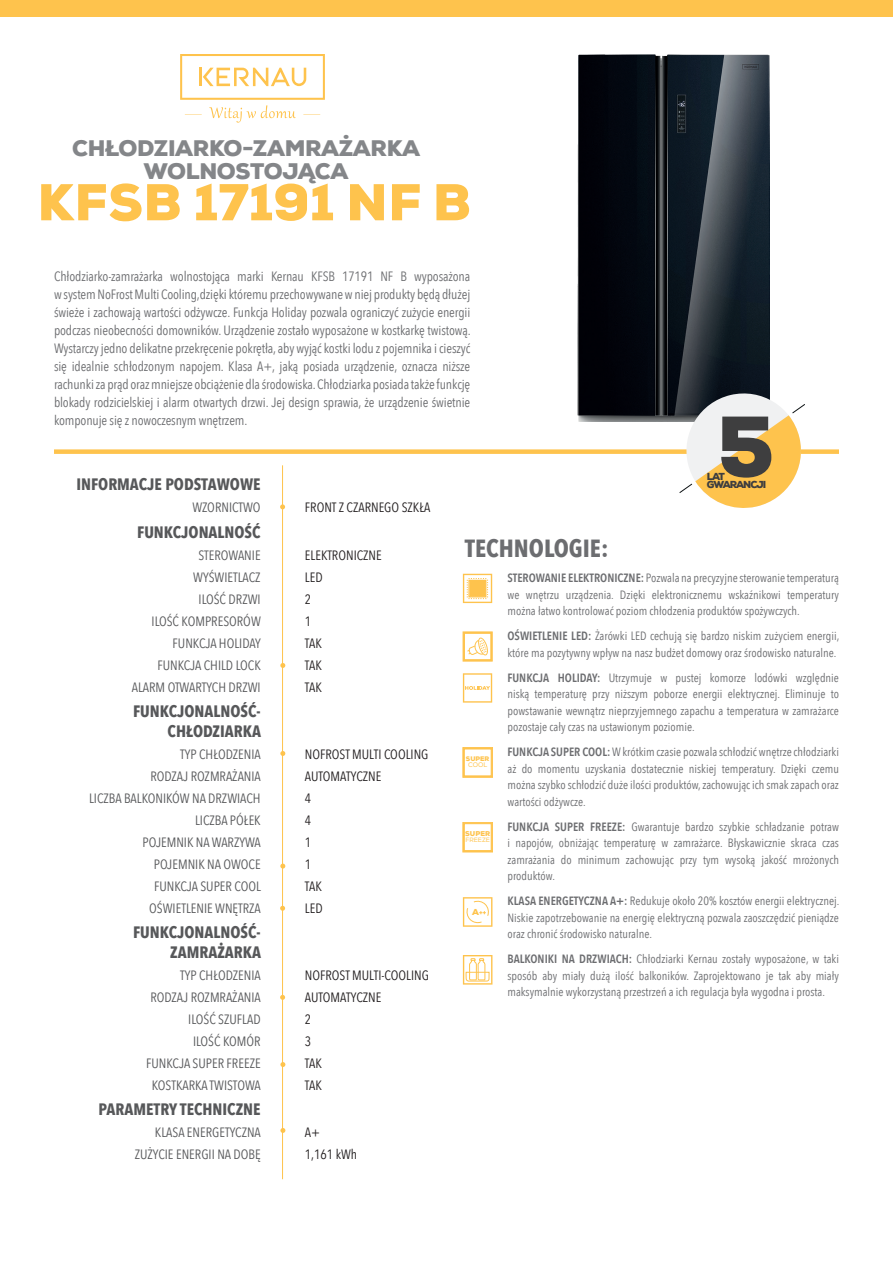
<style>
.page{position:relative;width:893px;height:1263px;background:#fff}
.page>*{position:absolute;margin:0;border:0;box-sizing:border-box;transform-origin:0 0}
.t1{font:900 86.25px "Nexa";color:#3e3e3f}
.t2{font:900 51.6px "Nexa";letter-spacing:.005em;color:#fec34d}
.t3{font:700 24.75px "Avenir Next Condensed";color:#6c6d70}
.t4{font:900 22.5px/22.5px "Nexa";letter-spacing:-.015em;color:#848689;text-align:center}
.t5{font:700 16.5px/19.8px "Avenir Next Condensed";color:#57585a;text-align:right}
.t6{font:13.5px/18px "Avenir Next Condensed";letter-spacing:-.01em;color:#6c6d70;text-align:justify}
.t7{font:13.5px "Avenir Next Condensed";color:#57585a}
.t8{font:13.5px "Avenir Next Condensed";color:#231f20}
.t9{font:12px/16.5px "Avenir Next Condensed";color:#6c6d70;text-align:justify}
.t10{font:900 10.2px/8.2px "Nexa";letter-spacing:-.1em;color:#3e3e3f}
.t11{font:900 8.7px "Nexa";color:#fec34d}
.t12{font:900 6.9px "Nexa";color:#fec34d}
.t13{font:900 6.6px "Nexa";color:#fec34d}
.t14{font:6.6px "Nexa";color:#fec34d}
.t15{font:6.3px "Nexa";color:#fec34d}
.s1{font-weight:600}
</style>
<div class="page">
<div style="left:0;top:0;width:893px;height:16px;background:#fec34d"></div>
<svg style="left:280px;top:504px;width:5px;height:5px"></svg>
<hr style="left:282px;top:465px;width:1px;height:714px;background:#fec34d">
<svg style="left:280px;top:663px;width:5px;height:5px"></svg>
<svg style="left:280px;top:995px;width:5px;height:5px"></svg>
<svg style="left:280px;top:1062px;width:5px;height:5px"></svg>
<svg style="left:463px;top:897px;width:29px;height:30px"></svg>
<svg style="left:463px;top:955px;width:29px;height:30px"></svg>
<svg style="left:280px;top:751px;width:5px;height:5px"></svg>
<svg style="left:280px;top:864px;width:5px;height:4px"></svg>
<svg style="left:280px;top:906px;width:5px;height:5px"></svg>
<svg style="left:280px;top:1128px;width:5px;height:5px"></svg>
<img style="left:577px;top:54px;width:192px;height:367px">
<div style="left:54px;top:449px;width:785px;height:5px;background:#fec34d"></div>
<svg style="left:680px;top:393px;width:125px;height:115px"></svg>
<svg style="left:463px;top:574px;width:29px;height:29px"></svg>
<div style="left:470px;top:581px;width:14px;height:14px;background:#fec34d"></div>
<svg style="left:463px;top:631px;width:30px;height:30px"></svg>
<svg style="left:463px;top:747px;width:30px;height:30px"></svg>
<svg style="left:463px;top:822px;width:30px;height:30px"></svg>
<svg style="left:463px;top:673px;width:29px;height:30px"></svg>
<svg style="left:180px;top:54px;width:145px;height:69px"></svg>
<h3 class="t4" style="left:72px;top:137px;width:350px">CHŁODZIARKO-ZAMRAŻARKA<br>WOLNOSTOJĄCA</h3>
<h2 class="t2" style="left:38px;top:169px;width:435px">KFSB 17191 NF B</h2>
<p class="t6" style="left:54px;top:267px;width:418px">Chłodziarko-zamrażarka wolnostojąca marki Kernau KFSB 17191 NF B wyposażona w system NoFrost Multi Cooling,dzięki któremu przechowywane w niej produkty będą dłużej świeże i zachowają wartości odżywcze. Funkcja Holiday pozwala ograniczyć zużycie energii podczas nieobecności domowników. Urządzenie zostało wyposażone w kostkarkę twistową.<br>Wystarczy jedno delikatne przekręcenie pokrętła, aby wyjąć kostki lodu z pojemnika i cieszyć się idealnie schłodzonym napojem. Klasa A+, jaką posiada urządzenie, oznacza niższe rachunki za prąd oraz mniejsze obciążenie dla środowiska. Chłodziarka posiada także funkcję blokady rodzicielskiej i alarm otwartych drzwi. Jej design sprawia, że urządzenie świetnie komponuje się z nowoczesnym wnętrzem.</p>
<h1 class="t1" style="left:717px;top:391px;width:59px">5</h1>
<p class="t10" style="left:707px;top:472px;width:61px;text-indent:12px">T<br>GWARANCJI</p>
<p class="t10" style="left:707px;top:472px;width:15px">LA</p>
<h3 class="t5" style="left:76px;top:474px;width:186px">INFORMACJE PODSTAWOWE</h3>
<p class="t7" style="left:192px;top:495px;width:70px">WZORNICTWO</p>
<p class="t8" style="left:305px;top:495px;width:127px">FRONT Z CZARNEGO SZKŁA</p>
<h3 class="t5" style="left:137px;top:522px;width:125px">FUNKCJONALNOŚĆ</h3>
<p class="t7" style="left:198px;top:544px;width:64px">STEROWANIE</p>
<p class="t8" style="left:305px;top:544px;width:78px">ELEKTRONICZNE</p>
<p class="t7" style="left:193px;top:566px;width:69px">WYŚWIETLACZ</p>
<p class="t8" style="left:305px;top:566px;width:19px">LED</p>
<p class="t7" style="left:199px;top:588px;width:64px">ILOŚĆ DRZWI</p>
<p class="t8" style="left:305px;top:588px;width:8px">2</p>
<p class="t7" style="left:152px;top:610px;width:111px">ILOŚĆ KOMPRESORÓW</p>
<p class="t8" style="left:305px;top:610px;width:8px">1</p>
<p class="t7" style="left:173px;top:632px;width:90px">FUNKCJA HOLIDAY</p>
<p class="t8" style="left:305px;top:632px;width:19px">TAK</p>
<p class="t7" style="left:157px;top:654px;width:105px">FUNKCJA CHILD LOCK</p>
<p class="t8" style="left:305px;top:654px;width:19px">TAK</p>
<p class="t7" style="left:132px;top:676px;width:130px">ALARM OTWARTYCH DRZWI</p>
<p class="t8" style="left:305px;top:676px;width:19px">TAK</p>
<h3 class="t5" style="left:133px;top:701px;width:129px">FUNKCJONALNOŚĆ-<br>CHŁODZIARKA</h3>
<p class="t7" style="left:180px;top:743px;width:82px">TYP CHŁODZENIA</p>
<p class="t8" style="left:305px;top:743px;width:125px">NOFROST MULTI COOLING</p>
<p class="t7" style="left:150px;top:765px;width:112px">RODZAJ ROZMRAŻANIA</p>
<p class="t8" style="left:305px;top:765px;width:78px">AUTOMATYCZNE</p>
<p class="t7" style="left:89px;top:787px;width:173px">LICZBA BALKONIKÓW NA DRZWIACH</p>
<p class="t8" style="left:305px;top:787px;width:8px">4</p>
<p class="t7" style="left:195px;top:809px;width:67px">LICZBA PÓŁEK</p>
<p class="t8" style="left:305px;top:809px;width:8px">4</p>
<p class="t7" style="left:143px;top:831px;width:120px">POJEMNIK NA WARZYWA</p>
<p class="t8" style="left:305px;top:831px;width:8px">1</p>
<p class="t7" style="left:154px;top:853px;width:108px">POJEMNIK NA OWOCE</p>
<p class="t8" style="left:305px;top:853px;width:8px">1</p>
<p class="t7" style="left:154px;top:875px;width:108px">FUNKCJA SUPER COOL</p>
<p class="t8" style="left:305px;top:875px;width:19px">TAK</p>
<p class="t7" style="left:149px;top:897px;width:113px">OŚWIETLENIE WNĘTRZA</p>
<p class="t8" style="left:305px;top:897px;width:19px">LED</p>
<h3 class="t5" style="left:133px;top:922px;width:129px">FUNKCJONALNOŚĆ-<br>ZAMRAŻARKA</h3>
<p class="t7" style="left:180px;top:964px;width:82px">TYP CHŁODZENIA</p>
<p class="t8" style="left:305px;top:964px;width:126px">NOFROST MULTI-COOLING</p>
<p class="t7" style="left:150px;top:986px;width:112px">RODZAJ ROZMRAŻANIA</p>
<p class="t8" style="left:305px;top:986px;width:78px">AUTOMATYCZNE</p>
<p class="t7" style="left:188px;top:1008px;width:74px">ILOŚĆ SZUFLAD</p>
<p class="t8" style="left:305px;top:1008px;width:8px">2</p>
<p class="t7" style="left:193px;top:1030px;width:69px">ILOŚĆ KOMÓR</p>
<p class="t8" style="left:305px;top:1030px;width:8px">3</p>
<p class="t7" style="left:146px;top:1052px;width:116px">FUNKCJA SUPER FREEZE</p>
<p class="t8" style="left:305px;top:1052px;width:19px">TAK</p>
<p class="t7" style="left:152px;top:1074px;width:111px">KOSTKARKA TWISTOWA</p>
<p class="t8" style="left:305px;top:1074px;width:19px">TAK</p>
<h3 class="t5" style="left:99px;top:1099px;width:164px">PARAMETRY TECHNICZNE</h3>
<p class="t7" style="left:155px;top:1121px;width:107px">KLASA ENERGETYCZNA</p>
<p class="t8" style="left:305px;top:1121px;width:17px">A+</p>
<p class="t7" style="left:135px;top:1143px;width:127px">ZUŻYCIE ENERGII NA DOBĘ</p>
<p class="t8" style="left:305px;top:1143px;width:54px">1,161 kWh</p>
<h3 class="t3" style="left:465px;top:533px;width:145px">TECHNOLOGIE:</h3>
<p class="t9" style="left:507px;top:569px;width:333px"><span class="s1">STEROWANIE ELEKTRONICZNE:</span> Pozwala na precyzyjne sterowanie temperaturą we wnętrzu urządzenia. Dzięki elektronicznemu wskaźnikowi temperatury można łatwo kontrolować poziom chłodzenia produktów spożywczych.</p>
<p class="t9" style="left:507px;top:627px;width:333px"><span class="s1">OŚWIETLENIE LED:</span> Żarówki LED cechują się bardzo niskim zużyciem energii, które ma pozytywny wpływ na nasz budżet domowy oraz środowisko naturalne.</p>
<p class="t9" style="left:507px;top:669px;width:333px"><span class="s1">FUNKCJA HOLIDAY:</span> Utrzymuje w pustej komorze lodówki względnie niską temperaturę przy niższym poborze energii elektrycznej. Eliminuje to powstawanie wewnątrz nieprzyjemnego zapachu a temperatura w zamrażarce pozostaje cały czas na ustawionym poziomie.</p>
<p class="t9" style="left:507px;top:743px;width:333px"><span class="s1">FUNKCJA SUPER COOL:</span> W krótkim czasie pozwala schłodzić wnętrze chłodziarki aż do momentu uzyskania dostatecznie niskiej temperatury. Dzięki czemu można szybko schłodzić duże ilości produktów, zachowując ich smak zapach oraz wartości odżywcze.</p>
<p class="t9" style="left:507px;top:818px;width:333px"><span class="s1">FUNKCJA SUPER FREEZE:</span> Gwarantuje bardzo szybkie schładzanie potraw i napojów, obniżając temperaturę w zamrażarce. Błyskawicznie skraca czas zamrażania do minimum zachowując przy tym wysoką jakość mrożonych produktów.</p>
<p class="t9" style="left:507px;top:892px;width:333px"><span class="s1">KLASA ENERGETYCZNA A+:</span> Redukuje około 20% kosztów energii elektrycznej.<br>Niskie zapotrzebowanie na energię elektryczną pozwala zaoszczędzić pieniądze oraz chronić środowisko naturalne.</p>
<p class="t9" style="left:507px;top:950px;width:333px"><span class="s1">BALKONIKI NA DRZWIACH:</span> Chłodziarki Kernau zostały wyposażone, w taki sposób aby miały dużą ilość balkoników. Zaprojektowano je tak aby miały maksymalnie wykorzystaną przestrzeń a ich regulacja była wygodna i prosta.</p>
<p class="t13" style="left:466px;top:755px;width:25px">SUPER</p>
<p class="t14" style="left:468px;top:761px;width:21px">COOL</p>
<p class="t12" style="left:465px;top:829px;width:26px">SUPER</p>
<p class="t15" style="left:466px;top:836px;width:26px">FREEZE</p>
<p class="t11" style="left:472px;top:907px;width:8px">A</p>
</div>
